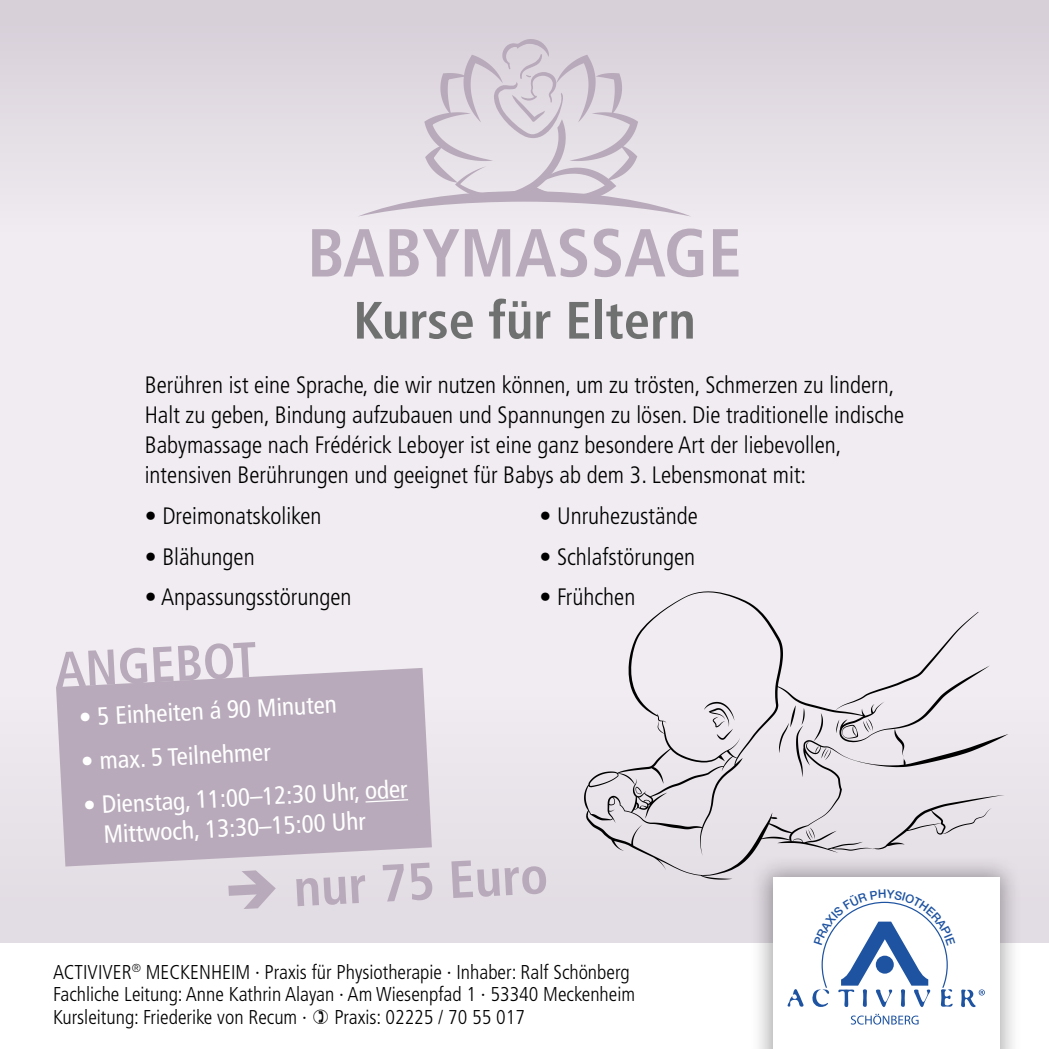
<style>
.page{position:relative;width:1049px;height:1049px;background:#fff}
.page>*{position:absolute;margin:0;border:0;box-sizing:border-box;transform-origin:0 0}
.t1{font:700 condensed 67.75px "Frutiger LT Std";color:#b8aaba}
.t2{font:700 condensed 52.5px "Frutiger LT Std";color:#6f7070}
.t3{font:700 condensed 52.5px "Frutiger LT Std";color:#b8aaba}
.t4{font:700 condensed 50px "Frutiger LT Std";color:#b8aaba}
.t5{font:condensed 25px/30px "Frutiger LT Std";color:#fff}
.t6{font:300 condensed 23.75px/30px "Frutiger LT Std";color:#000}
.t7{font:300 condensed 20px/22.5px "Frutiger LT Std";color:#000}
</style>
<div class="page">
<div style="left:0;top:0;width:1049px;height:943px;background:#f0ecf1"></div>
<div style="left:0;top:563px;width:1049px;height:380px;background:linear-gradient(to right,#e9e4ea,#eee9ef)"></div>
<div style="left:0;top:0;width:1049px;height:364px;background:linear-gradient(to bottom,#d9d1da,#f6f3f7)"></div>
<svg style="left:584px;top:591px;width:424px;height:288px"></svg>
<svg style="left:872px;top:795px;width:133px;height:54px"></svg>
<svg style="left:635px;top:787px;width:7px;height:7px"></svg>
<div style="left:750px;top:855px;width:273px;height:194px;background:#000;opacity:.35"></div>
<div style="left:773px;top:878px;width:226px;height:171px;background:#fff"></div>
<svg style="left:787px;top:989px;width:17px;height:18px"></svg>
<svg style="left:851px;top:1014px;width:67px;height:10px"></svg>
<svg style="left:358px;top:39px;width:333px;height:178px"></svg>
<svg style="left:56px;top:668px;width:376px;height:198px;background:#bdb0bf"></svg>
<svg style="left:364px;top:798px;width:45px;height:5px"></svg>
<svg style="left:812px;top:901px;width:173px;height:106px"></svg>
<h1 class="t1" style="left:307px;top:213px;width:436px">BABYMASSAGE</h1>
<h2 class="t2" style="left:353px;top:289px;width:344px">Kurse für Eltern</h2>
<p class="t6" style="left:145px;top:371px;width:761px">Berühren ist eine Sprache, die wir nutzen können, um zu trösten, Schmerzen zu lindern, Halt zu geben, Bindung aufzubauen und Spannungen zu lösen. Die traditionelle indische Babymassage nach Frédérick Leboyer ist eine ganz besondere Art der liebevollen, intensiven Berührungen und geeignet für Babys ab dem 3. Lebensmonat mit:</p>
<p class="t6" style="left:145px;top:501px;width:178px">• Dreimonatskoliken</p>
<p class="t6" style="left:145px;top:542px;width:111px">• Blähungen</p>
<p class="t6" style="left:145px;top:582px;width:208px">• Anpassungsstörungen</p>
<p class="t6" style="left:539px;top:501px;width:160px">• Unruhezustände</p>
<p class="t6" style="left:539px;top:542px;width:157px">• Schlafstörungen</p>
<p class="t6" style="left:539px;top:582px;width:97px">• Frühchen</p>
<h3 class="t4" style="left:53px;top:640px;width:204px;rotate:-3deg">ANGEBOT</h3>
<p class="t5" style="left:78px;top:702px;width:260px;rotate:-3deg">• 5 Einheiten á 90 Minuten</p>
<p class="t5" style="left:80px;top:747px;width:191px;rotate:-3deg">• max. 5 Teilnehmer</p>
<p class="t5" style="left:101px;top:790px;width:307px;text-indent:-19px;rotate:-3deg">• Dienstag, 11:00–12:30 Uhr, oder<br>Mittwoch, 13:30–15:00 Uhr</p>
<h2 class="t3" style="left:223px;top:861px;width:326px;rotate:-3deg">➔ nur 75 Euro</h2>
<p class="t7" style="left:53px;top:961px;width:583px">ACTIVIVER<sup>®</sup> MECKENHEIM · Praxis für Physiotherapie · Inhaber: Ralf Schönberg<br>Fachliche Leitung: Anne Kathrin Alayan · Am Wiesenpfad 1 · 53340 Meckenheim<br>Kursleitung: Friederike von Recum ·</p>
<p class="t7" style="left:334px;top:1006px;width:192px">Praxis: 02225 / 70 55 017</p>
</div>
